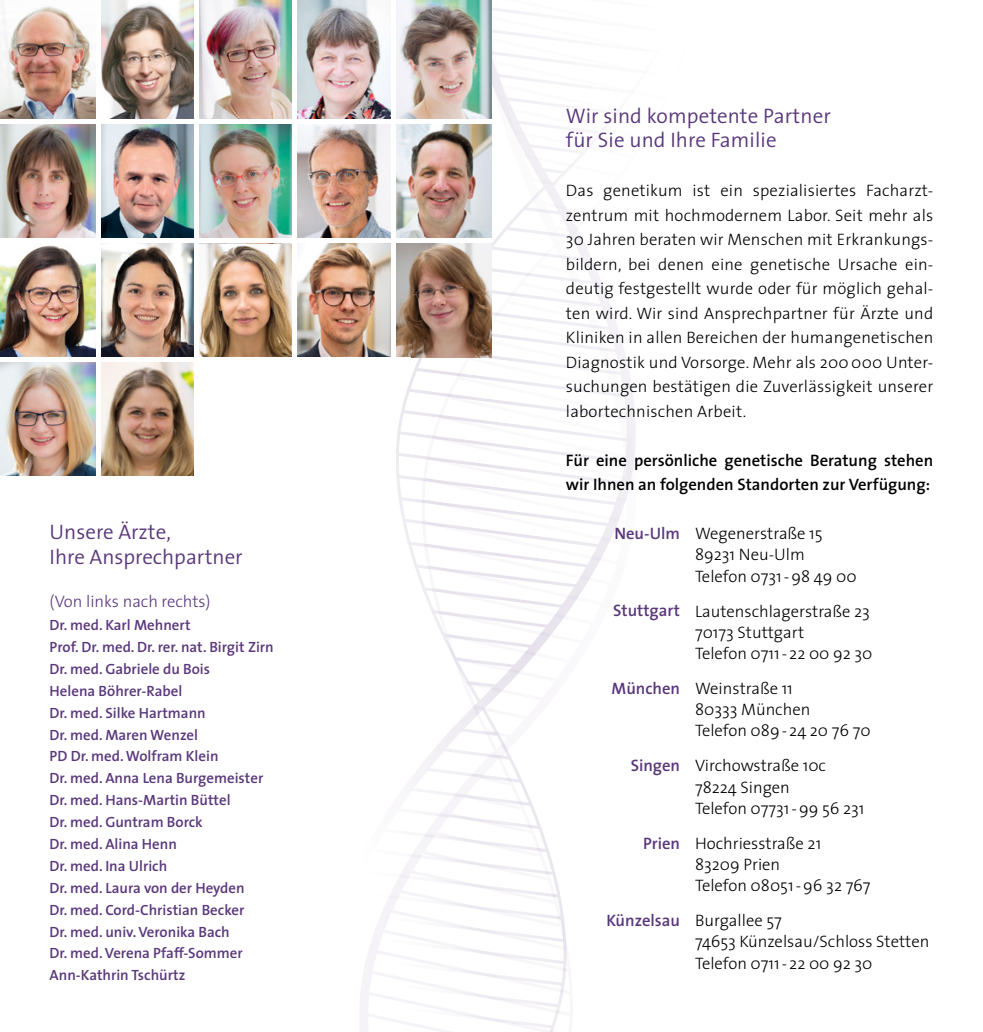
<style>
.page{position:relative;width:983px;height:1032px;background:#fff}
.page>*{position:absolute;margin:0;border:0;box-sizing:border-box;transform-origin:0 0}
.t1{font:300 21px/24.5px "The Sans";color:#59377b}
.t2{font:300 16.62px/21.2px "The Sans";color:#000}
.t3{font:600 16.62px/24.5px "The Sans";color:#000}
.t4{font:300 16.62px "The Sans";color:#59377b}
.t5{font:600 14.88px/21.9px "The Sans";color:#59377b}
.s1{font-weight:600;color:#59377b}
</style>
<div class="page">
<svg style="left:360px;top:0;width:276px;height:1032px"></svg>
<img style="left:101px;top:243px;width:93px;height:114px">
<img style="left:297px;top:0;width:194px;height:238px">
<img style="left:199px;top:243px;width:93px;height:114px">
<img style="left:101px;top:0;width:93px;height:238px">
<img style="left:199px;top:0;width:93px;height:119px">
<img style="left:0;top:124px;width:96px;height:114px">
<img style="left:395px;top:243px;width:96px;height:114px">
<img style="left:101px;top:362px;width:93px;height:114px">
<img style="left:199px;top:124px;width:93px;height:114px">
<img style="left:0;top:6px;width:96px;height:113px">
<img style="left:297px;top:243px;width:93px;height:114px">
<img style="left:0;top:362px;width:96px;height:114px">
<img style="left:0;top:245px;width:96px;height:112px">
<div style="left:0;top:119px;width:491px;height:5px;background:#fff"></div>
<div style="left:0;top:238px;width:491px;height:5px;background:#fff"></div>
<div style="left:0;top:357px;width:410px;height:5px;background:#fff"></div>
<div style="left:0;top:476px;width:369px;height:5px;background:#fff"></div>
<div style="left:390px;top:0;width:5px;height:494px;background:#fff"></div>
<p class="t1" style="left:50px;top:519px;width:194px">Unsere Ärzte,<br>Ihre Ansprechpartner</p>
<p class="t4" style="left:50px;top:588px;width:162px">(Von links nach rechts)</p>
<p class="t5" style="left:50px;top:614px;width:225px">Dr. med. Karl Mehnert<br>Prof. Dr. med. Dr. rer. nat. Birgit Zirn<br>Dr. med. Gabriele du Bois<br>Helena Böhrer-Rabel<br>Dr. med. Silke Hartmann<br>Dr. med. Maren Wenzel<br>PD Dr. med. Wolfram Klein<br>Dr. med. Anna Lena Burgemeister<br>Dr. med. Hans-Martin Büttel<br>Dr. med. Guntram Borck<br>Dr. med. Alina Henn<br>Dr. med. Ina Ulrich<br>Dr. med. Laura von der Heyden<br>Dr. med. Cord-Christian Becker<br>Dr. med. univ. Veronika Bach<br>Dr. med. Verena Pfaff-Sommer<br>Ann-Kathrin Tschürtz</p>
<p class="t1" style="left:566px;top:103px;width:266px">Wir sind kompetente Partner für Sie und Ihre Familie</p>
<p class="t2" style="left:566px;top:178px;width:369px;line-height:24.5px;text-align:justify">Das genetikum ist ein spezialisiertes Facharzt&shy;zentrum mit hochmodernem Labor. Seit mehr als 30 Jahren beraten wir Menschen mit Erkrankungs&shy;bildern, bei denen eine genetische Ursache ein&shy;deutig festgestellt wurde oder für möglich gehal&shy;ten wird. Wir sind Ansprechpartner für Ärzte und Kliniken in allen Bereichen der humangenetischen Diagnostik und Vorsorge. Mehr als 200000 Unter&shy;suchungen bestätigen die Zuverlässigkeit unserer labortechnischen Arbeit.</p>
<p class="t3" style="left:566px;top:447px;width:369px">Für eine persönliche genetische Beratung stehen wir Ihnen an folgenden Standorten zur Verfügung:</p>
<p class="t2" style="left:694px;top:522px;width:163px;text-indent:-81px"><span class="s1">Neu-Ulm</span> Wegenerstraße 15<br>89231 Neu-Ulm<br>Telefon 0731-98 49 00</p>
<p class="t2" style="left:695px;top:600px;width:179px;text-indent:-82px"><span class="s1">Stuttgart</span> Lautenschlagerstraße 23<br>70173 Stuttgart<br>Telefon 0711- 22 00 92 30</p>
<p class="t2" style="left:695px;top:677px;width:177px;text-indent:-83px"><span class="s1">München</span> Weinstraße 11<br>80333 München<br>Telefon 089- 24 20 76 70</p>
<p class="t2" style="left:695px;top:755px;width:171px;text-indent:-64px"><span class="s1">Singen</span> Virchowstraße 10c<br>78224 Singen<br>Telefon 07731-99 56 231</p>
<p class="t2" style="left:695px;top:832px;width:177px;text-indent:-52px"><span class="s1">Prien</span> Hochriesstraße 21<br>83209 Prien<br>Telefon 08051-96 32 767</p>
<p class="t2" style="left:695px;top:909px;width:236px;text-indent:-89px"><span class="s1">Künzelsau</span> Burgallee 57<br>74653 Künzelsau/Schloss Stetten<br>Telefon 0711- 22 00 92 30</p>
</div>
